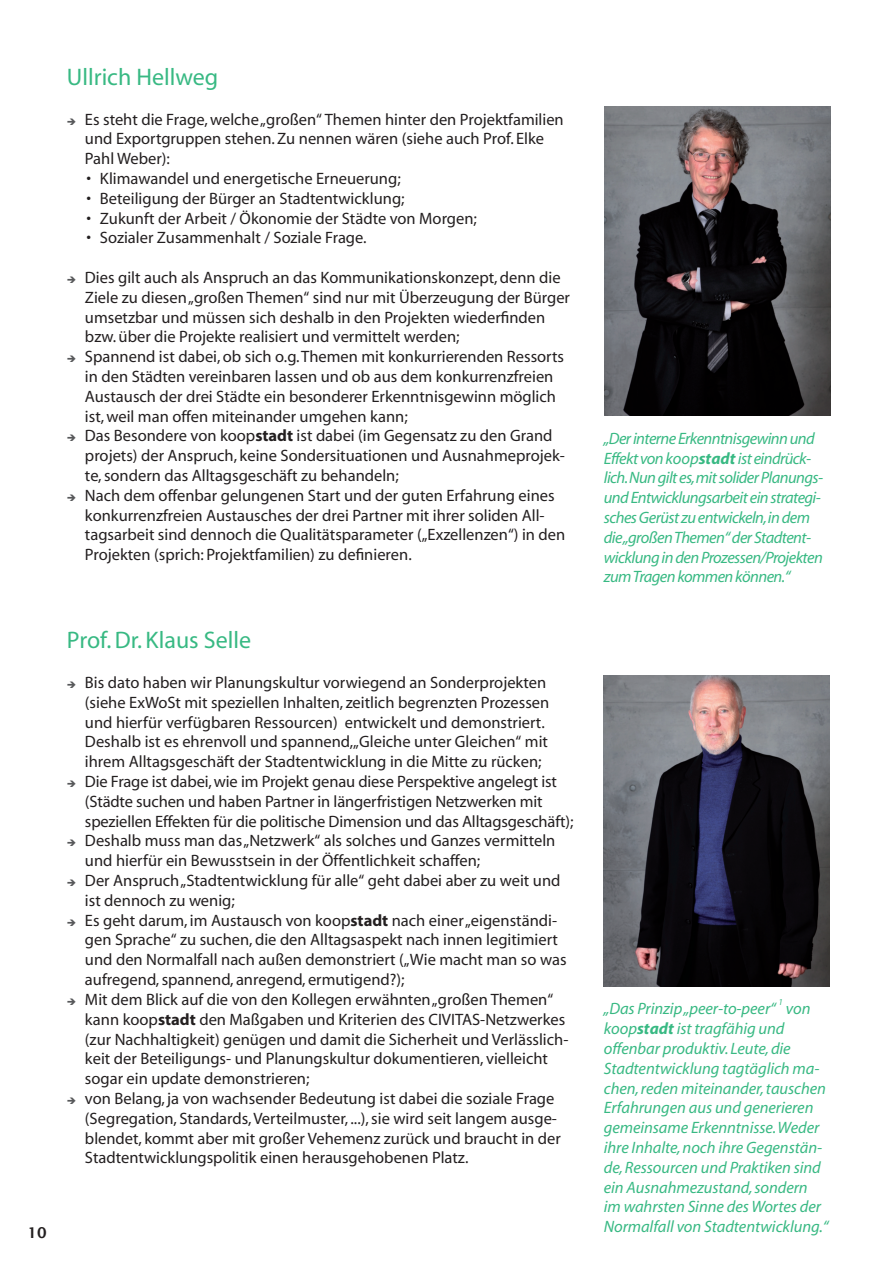
<style>
.page{position:relative;width:893px;height:1263px;background:#fff}
.page>*{position:absolute;margin:0;border:0;box-sizing:border-box;transform-origin:0 0}
.t1{font:24px "Myriad";color:#38b983}
.t2{font:16.5px/19.8px "Myriad";color:#231f20}
.t3{font:italic 16.5px/19.8px "Myriad";letter-spacing:-.005em;color:#38b983}
.t4{font:italic 16.5px/19.8px "Myriad";letter-spacing:-.035em;color:#38b983}
.t5{font:600 15px "Lucida Sans";color:#231f20}
.t6{font:italic 9px "Myriad";color:#38b983}
.s1{font-weight:700}
</style>
<div class="page">
<img style="left:604px;top:676px;width:225px;height:310px">
<img style="left:605px;top:106px;width:225px;height:310px">
<h1 class="t1" style="left:67px;top:65px;width:153px">Ullrich Hellweg</h1>
<p class="t2" style="left:85px;top:110px;width:480px">Es steht die Frage, welche „großen“ Themen hinter den Projektfamilien und Exportgruppen stehen. Zu nennen wären (siehe auch Prof. Elke<br>Pahl Weber):</p>
<p class="t2" style="left:86px;top:169px;width:316px">• Klimawandel und energetische Erneuerung;</p>
<p class="t2" style="left:86px;top:189px;width:320px">• Beteiligung der Bürger an Stadtentwicklung;</p>
<p class="t2" style="left:86px;top:209px;width:392px">• Zukunft der Arbeit / Ökonomie der Städte von Morgen;</p>
<p class="t2" style="left:86px;top:229px;width:282px">• Sozialer Zusammenhalt / Soziale Frage.</p>
<p class="t2" style="left:85px;top:268px;width:487px">Dies gilt auch als Anspruch an das Kommunikationskonzept, denn die Ziele zu diesen „großen Themen“ sind nur mit Überzeugung der Bürger umsetzbar und müssen sich deshalb in den Projekten wiederfinden bzw. über die Projekte realisiert und vermittelt werden;<br>Spannend ist dabei, ob sich o.g. Themen mit konkurrierenden Ressorts in den Städten vereinbaren lassen und ob aus dem konkurrenzfreien Austausch der drei Städte ein besonderer Erkenntnisgewinn möglich ist, weil man offen miteinander umgehen kann;<br>Das Besondere von koop<span class="s1">stadt</span> ist dabei (im Gegensatz zu den Grand projets) der Anspruch, keine Sondersituationen und Ausnahmeprojek&shy;te, sondern das Alltagsgeschäft zu behandeln;<br>Nach dem offenbar gelungenen Start und der guten Erfahrung eines konkurrenzfreien Austausches der drei Partner mit ihrer soliden All&shy;tagsarbeit sind dennoch die Qualitätsparameter („Exzellenzen“) in den Projekten (sprich: Projektfamilien) zu definieren.</p>
<h1 class="t1" style="left:67px;top:628px;width:186px">Prof. Dr. Klaus Selle</h1>
<p class="t2" style="left:85px;top:673px;width:490px">Bis dato haben wir Planungskultur vorwiegend an Sonderprojekten (siehe ExWoSt mit speziellen Inhalten, zeitlich begrenzten Prozessen und hierfür verfügbaren Ressourcen) entwickelt und demonstriert.<br>Deshalb ist es ehrenvoll und spannend, „Gleiche unter Gleichen“ mit ihrem Alltagsgeschäft der Stadtentwicklung in die Mitte zu rücken;<br>Die Frage ist dabei, wie im Projekt genau diese Perspektive angelegt ist (Städte suchen und haben Partner in längerfristigen Netzwerken mit speziellen Effekten für die politische Dimension und das Alltagsgeschäft); Deshalb muss man das „Netzwerk“ als solches und Ganzes vermitteln und hierfür ein Bewusstsein in der Öffentlichkeit schaffen;<br>Der Anspruch „Stadtentwicklung für alle“ geht dabei aber zu weit und ist dennoch zu wenig;<br>Es geht darum, im Austausch von koop<span class="s1">stadt</span> nach einer „eigenständi&shy;gen Sprache“ zu suchen, die den Alltagsaspekt nach innen legitimiert und den Normalfall nach außen demonstriert („Wie macht man so was aufregend, spannend, anregend, ermutigend?);<br>Mit dem Blick auf die von den Kollegen erwähnten „großen Themen“ kann koop<span class="s1">stadt</span> den Maßgaben und Kriterien des CIVITAS-Netzwerkes (zur Nachhaltigkeit) genügen und damit die Sicherheit und Verlässlich&shy;keit der Beteiligungs- und Planungskultur dokumentieren, vielleicht sogar ein update demonstrieren;<br>von Belang, ja von wachsender Bedeutung ist dabei die soziale Frage (Segregation, Standards, Verteilmuster, ...), sie wird seit langem ausge&shy;blendet, kommt aber mit großer Vehemenz zurück und braucht in der Stadtentwicklungspolitik einen herausgehobenen Platz.</p>
<p class="t5" style="left:28px;top:1224px;width:21px">10</p>
<p class="t4" style="left:604px;top:429px;width:221px">„Der interne Erkenntnisgewinn und Effekt von koop<span class="s1">stadt</span> ist eindrück&shy;lich.Nun gilt es,mit solider Planungs&shy;und Entwicklungsarbeit ein strategi&shy;sches Gerüst zu entwickeln,in dem die „großen Themen“ der Stadtent&shy;wicklung in den Prozessen/Projekten zum Tragen kommen können.“</p>
<p class="t6" style="left:779px;top:998px;width:6px">1</p>
<p class="t3" style="left:604px;top:1000px;width:173px">„Das Prinzip „peer-to-peer“</p>
<p class="t3" style="left:786px;top:1000px;width:26px">von</p>
<p class="t3" style="left:604px;top:1019px;width:226px">koop<span class="s1">stadt</span> ist tragfähig und offenbar produktiv. Leute, die Stadtentwicklung tagtäglich ma&shy;chen, reden miteinander, tauschen Erfahrungen aus und generieren gemeinsame Erkenntnisse. Weder ihre Inhalte, noch ihre Gegenstän&shy;de, Ressourcen und Praktiken sind ein Ausnahmezustand, sondern im wahrsten Sinne des Wortes der Normalfall von Stadtentwicklung.“</p>
</div>
